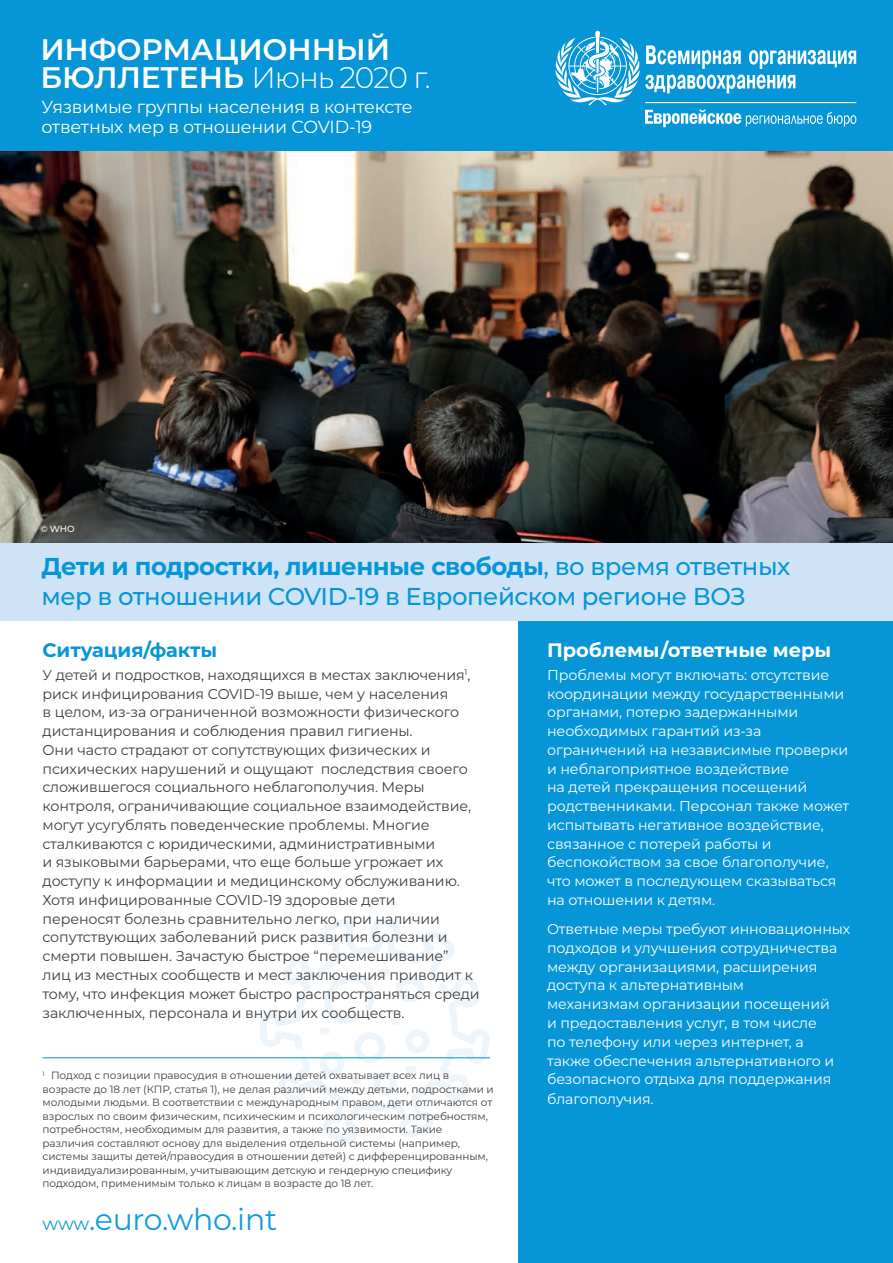
<style>
.page{position:relative;width:893px;height:1263px;background:#fff}
.page>*{position:absolute;margin:0;border:0;box-sizing:border-box;transform-origin:0 0}
.t1{font:30px "Montserrat";color:#119dd9}
.t2{font:600 29.7px/28.3px "Montserrat";letter-spacing:-.005em;color:#fff}
.t3{font:500 24.3px/30px "Montserrat";letter-spacing:-.02em;color:#0696d7}
.t4{font:700 19.5px "Montserrat";letter-spacing:-.005em;color:#fff}
.t5{font:700 19.5px "Montserrat";letter-spacing:-.005em;color:#0696d7}
.t6{font:17.55px/20.2px "Montserrat";letter-spacing:-.01em;color:#fff}
.t7{font:14.25px/18.8px "Montserrat";letter-spacing:-.005em;color:#3e3e3f}
.t8{font:14.25px/18.8px "Montserrat";letter-spacing:-.005em;color:#fff}
.t9{font:10.5px/13.5px "Montserrat";letter-spacing:-.005em;color:#3e3e3f}
.t10{font:500 9px "Montserrat";color:#fff}
.s1{font-weight:300}
.s2{font-weight:700}
.s3{font-size:18px}
</style>
<div class="page">
<svg style="left:260px;top:919px;width:230px;height:225px"></svg>
<div style="left:391px;top:1018px;width:10px;height:7px;background:#edf5fb;border-radius:3px"></div>
<div style="left:351px;top:1077px;width:10px;height:7px;background:#edf5fb;border-radius:3px"></div>
<div style="left:320px;top:1028px;width:10px;height:6px;background:#edf5fb;border-radius:3px"></div>
<div style="left:379px;top:969px;width:10px;height:6px;background:#edf5fb;border-radius:3px"></div>
<div style="left:405px;top:1066px;width:11px;height:7px;background:#edf5fb;border-radius:3px"></div>
<img style="left:0;top:151px;width:893px;height:393px">
<div style="left:0;top:0;width:893px;height:151px;background:#0696d7"></div>
<div style="left:519px;top:544px;width:374px;height:719px;background:#0696d7"></div>
<div style="left:0;top:544px;width:893px;height:77px;background:#cee3f5"></div>
<hr style="left:43px;top:1057px;width:447px;height:1px;background:#0696d7">
<svg style="left:555px;top:31px;width:301px;height:96px"></svg>
<hr style="left:645px;top:102px;width:211px;height:1px;background:#fff">
<h2 class="t2" style="left:40px;top:33px;width:392px">ИНФОРМАЦИОННЫЙ<br>БЮЛЛЕТЕНЬ <span class="s1">Июнь 2020 г.</span></h2>
<p class="t6" style="left:41px;top:96px;width:373px">Уязвимые группы населения в контексте ответных мер в отношении COVID-19</p>
<p class="t10" style="left:40px;top:522px;width:36px">© WHO</p>
<h3 class="t3" style="left:41px;top:551px;width:750px"><span class="s2">Дети и подростки, лишенные свободы</span>, во время ответных мер в отношении COVID-19 в Европейском регионе ВОЗ</h3>
<h3 class="t5" style="left:43px;top:636px;width:176px">Ситуация/факты</h3>
<p class="t7" style="left:43px;top:665px;width:439px">У детей и подростков, находящихся в местах заключения<sup>1</sup>, риск инфицирования COVID-19 выше, чем у населения<br>в целом, из-за ограниченной возможности физического дистанцирования и соблюдения правил гигиены.<br>Они часто страдают от сопутствующих физических и психических нарушений и ощущают последствия своего сложившегося социального неблагополучия. Меры контроля, ограничивающие социальное взаимодействие, могут усугублять поведенческие проблемы. Многие сталкиваются с юридическими, административными<br>и языковыми барьерами, что еще больше угрожает их доступу к информации и медицинскому обслуживанию.<br>Хотя инфицированные COVID-19 здоровые дети<br>переносят болезнь сравнительно легко, при наличии сопутствующих заболеваний риск развития болезни и смерти повышен. Зачастую быстрое “перемешивание” лиц из местных сообществ и мест заключения приводит к тому, что инфекция может быстро распространяться среди заключенных, персонала и внутри их сообществ.</p>
<p class="t9" style="left:43px;top:1068px;width:453px"><sup>1</sup> Подход с позиции правосудия в отношении детей охватывает всех лиц в возрасте до 18 лет (КПР, статья 1), не делая различий между детьми, подростками и молодыми людьми. В соответствии с международным правом, дети отличаются от взрослых по своим физическим, психическим и психологическим потребностям, потребностям, необходимым для развития, а также по уязвимости. Такие различия составляют основу для выделения отдельной системы (например, системы защиты детей/правосудия в отношении детей) с дифференцированным, индивидуализированным, учитывающим детскую и гендерную специфику подходом, применимым только к лицам в возрасте до 18 лет.</p>
<h1 class="t1" style="left:43px;top:1199px;width:236px"><span class="s3">www</span>.euro.who.int</h1>
<h3 class="t4" style="left:547px;top:636px;width:286px">Проблемы/ответные меры</h3>
<p class="t8" style="left:547px;top:665px;width:304px">Проблемы могут включать: отсутствие координации между государственными органами, потерю задержанными необходимых гарантий из-за ограничений на независимые проверки и неблагоприятное воздействие<br>на детей прекращения посещений родственниками. Персонал также может испытывать негативное воздействие, связанное с потерей работы и беспокойством за свое благополучие, что может в последующем сказываться на отношении к детям.</p>
<p class="t8" style="left:547px;top:919px;width:305px">Ответные меры требуют инновационных подходов и улучшения сотрудничества между организациями, расширения доступа к альтернативным<br>механизмам организации посещений<br>и предоставления услуг, в том числе<br>по телефону или через интернет, а также обеспечения альтернативного и безопасного отдыха для поддержания благополучия.</p>
</div>
